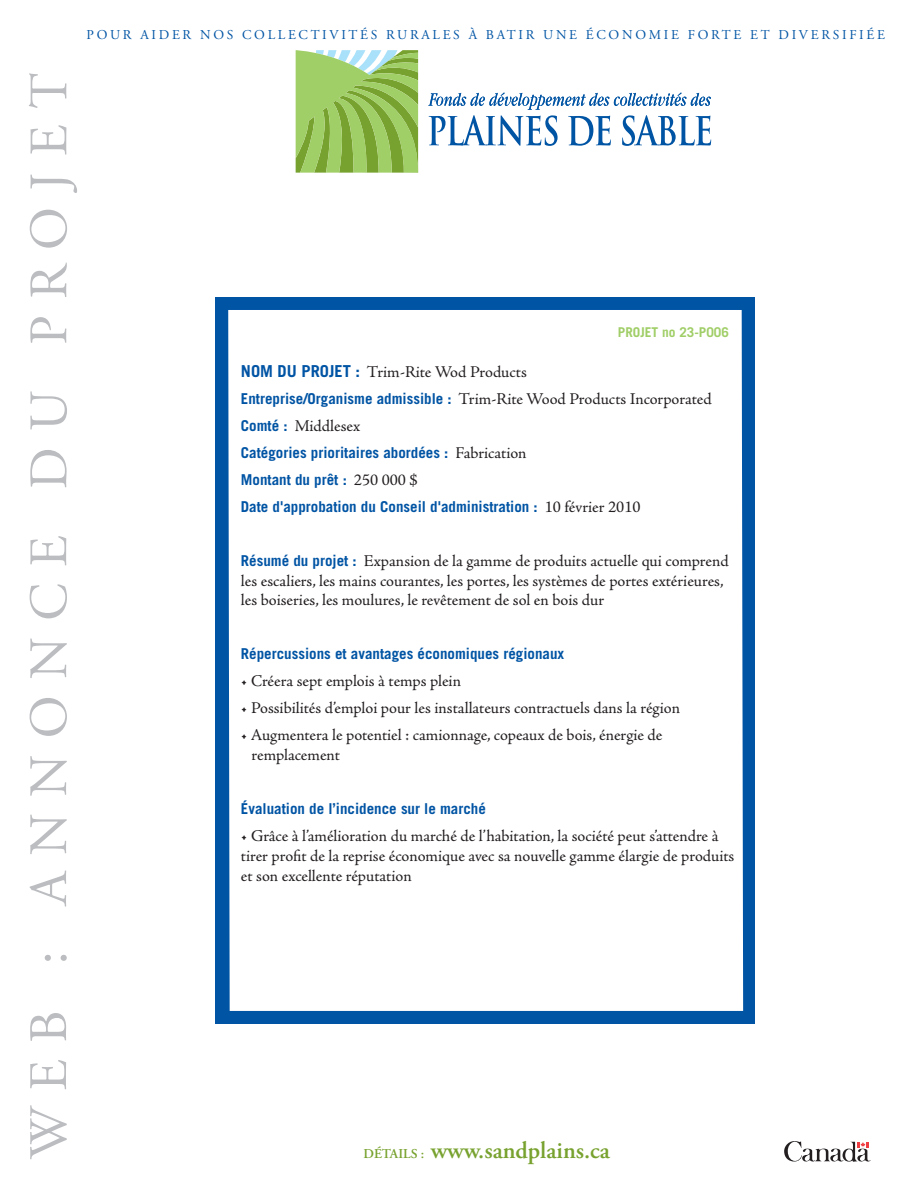
<style>
.page{position:relative;width:918px;height:1188px;background:#fff}
.page>*{position:absolute;margin:0;border:0;box-sizing:border-box;transform-origin:0 0}
.t1{font:54px "Adobe Garamond Pro";letter-spacing:.3em;color:#bbbdc0}
.t2{font:600 24px "Adobe Garamond Pro";color:#78a22f}
.t3{font:16.5px/19.8px "Adobe Jenson Pro";color:#231f20}
.t4{font:700 15px/27px "Trade Gothic";color:#0054a4}
.t5{font:13.5px "Adobe Garamond Pro";letter-spacing:.2em;color:#0054a4}
.t6{font:700 13.5px "Trade Gothic";color:#a0ce67}
.s1{font-family:"Trade Gothic";font-weight:700;color:#0054a4}
.s2{font-family:"Trade Gothic";font-weight:700;font-size:15px;color:#0054a4}
.s3{font-family:"Adobe Jenson Pro";font-weight:400;font-size:16.5px;color:#231f20}
.s4{font-size:13.5px}
</style>
<div class="page">
<svg style="left:428px;top:93px;width:283px;height:53px"></svg>
<svg style="left:296px;top:50px;width:122px;height:123px;background:#98c363"></svg>
<div style="left:215px;top:297px;width:540px;height:727px;background:#0054a4"></div>
<svg style="left:784px;top:1141px;width:87px;height:21px"></svg>
<div style="left:228px;top:310px;width:515px;height:701px;background:#fff"></div>
<p class="t5" style="left:87px;top:27px;width:800px">POUR AIDER NOS COLLECTIVITÉS RURALES À BATIR UNE ÉCONOMIE FORTE ET DIVERSIFIÉE</p>
<h1 class="t1" style="left:16px;top:1159px;width:1088px;rotate:-90deg">WEB : ANNONCE DU PROJET</h1>
<p class="t6" style="left:618px;top:327px;width:113px">PROJET no 23-P006</p>
<p class="t3" style="left:241px;top:359px;width:472px;line-height:27px"><span class="s1">NOM DU PROJET :</span> Trim-Rite Wod Products<br><span class="s2">Entreprise/Organisme admissible :</span> Trim-Rite Wood Products Incorporated<br><span class="s2">Comté :</span> Middlesex</p>
<p class="t4" style="left:241px;top:440px;width:401px">Catégories prioritaires abordées : <span class="s3">Fabrication<br></span>Montant du prêt : <span class="s3">250 000 $<br></span>Date d'approbation du Conseil d'administration : <span class="s3">10 février 2010</span></p>
<p class="t3" style="left:241px;top:552px;width:489px"><span class="s2">Résumé du projet :</span> Expansion de la gamme de produits actuelle qui comprend les escaliers, les mains courantes, les portes, les systèmes de portes extérieures, les boiseries, les moulures, le revêtement de sol en bois dur</p>
<p class="t4" style="left:241px;top:642px;width:325px">Répercussions et avantages économiques régionaux</p>
<p class="t3" style="left:241px;top:673px;width:222px">• Créera sept emplois à temps plein</p>
<p class="t3" style="left:241px;top:700px;width:441px">• Possibilités d’emploi pour les installateurs contractuels dans la région</p>
<p class="t3" style="left:252px;top:727px;width:412px;text-indent:-11px">• Augmentera le potentiel : camionnage, copeaux de bois, énergie de remplacement</p>
<p class="t4" style="left:241px;top:797px;width:247px">Évaluation de l’incidence sur le marché</p>
<p class="t3" style="left:241px;top:827px;width:495px">• Grâce à l’amélioration du marché de l’habitation, la société peut s’attendre à tirer profit de la reprise économique avec sa nouvelle gamme élargie de produits et son excellente réputation</p>
<h2 class="t2" style="left:363px;top:1136px;width:248px"><span class="s4">DÉTAILS :</span> www.sandplains.ca</h2>
</div>
